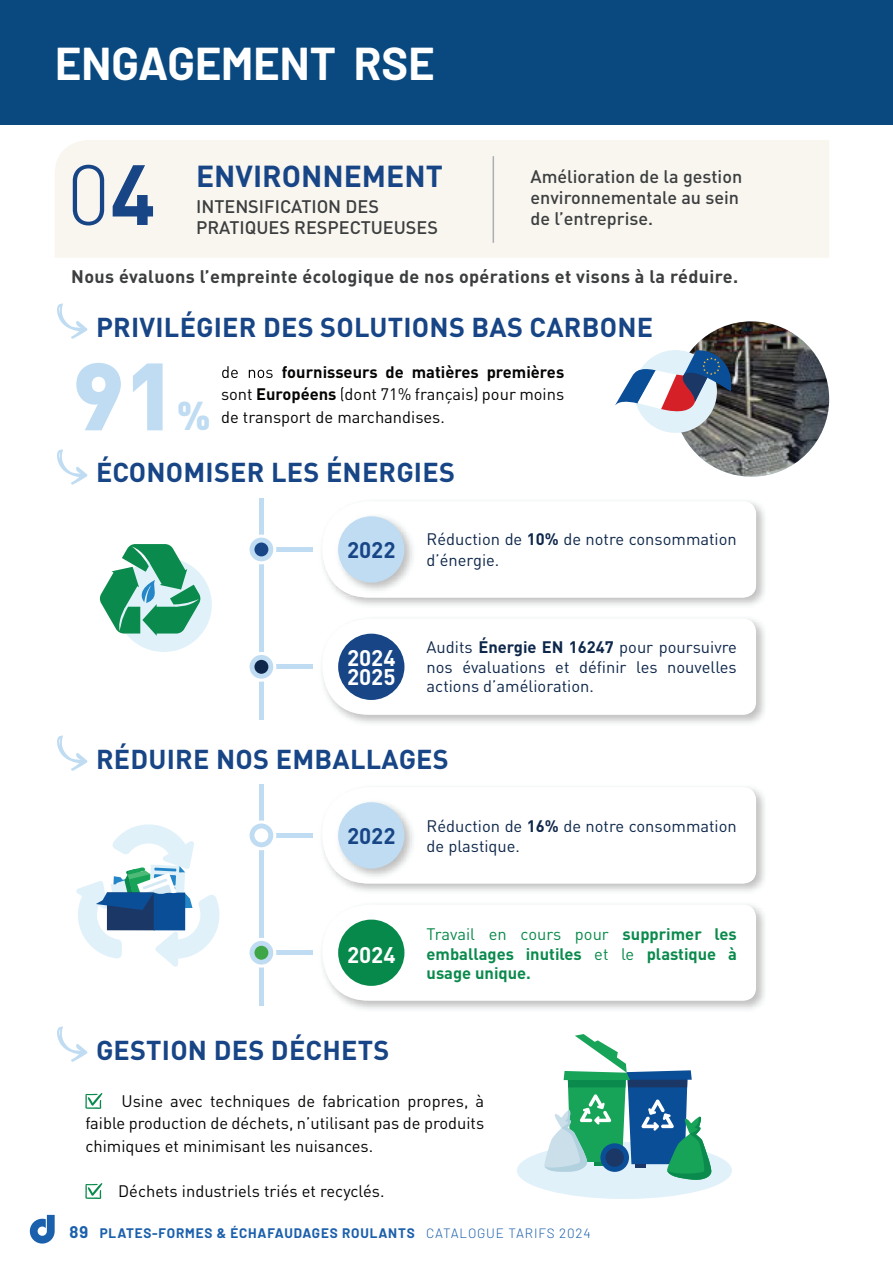
<style>
.page{position:relative;width:893px;height:1263px;background:#fff}
.page>*{position:absolute;margin:0;border:0;box-sizing:border-box;transform-origin:0 0}
.t1{font:900 93.9px "DIN Pro";color:#bfdcf2}
.t2{font:300 84px "DIN Pro";color:#174586}
.t3{font:700 45px "Barlow";color:#fff}
.t4{font:900 39.75px "DIN Pro";color:#bfdcf2}
.t5{font:700 30px "DIN Pro";color:#174586}
.t6{font:700 27px "DIN Pro";letter-spacing:.01em;color:#174586}
.t7{font:700 22.35px/19.5px "DIN Pro";color:#fff}
.t8{font:700 22.35px "DIN Pro";color:#174586}
.t9{font:500 18px/21px "DIN Pro";color:#3c3e3f}
.t10{font:700 18px "DIN Pro";letter-spacing:.02em;color:#3c3e3f}
.t11{font:16.5px/22.5px "DIN Pro";color:#040503;text-align:justify}
.t12{font:16.5px/19.5px "DIN Pro";color:#0e274a}
.t13{font:700 16.5px/19.5px "DIN Pro";color:#0a8a4c;text-align:justify}
.t14{font:700 13.5px "Barlow";letter-spacing:.06em;color:#1b60ac}
.s1{font-weight:700}
.s2{font-weight:400}
.s3{font-size:16.5px}
.s4{font-weight:300}
</style>
<div class="page">
<div style="left:0;top:0;width:893px;height:125px;background:#0a497f"></div>
<svg style="left:30px;top:1215px;width:25px;height:29px"></svg>
<div style="left:55px;top:140px;width:774px;height:118px;background:#f9f6f0"></div>
<img style="left:674px;top:321px;width:155px;height:156px;border-radius:50%">
<div style="left:259px;top:499px;width:5px;height:221px;background:#bfdcf2"></div>
<div style="left:259px;top:785px;width:5px;height:221px;background:#bfdcf2"></div>
<div style="left:261px;top:547px;width:52px;height:5px;background:#bfdcf2"></div>
<div style="left:261px;top:833px;width:52px;height:5px;background:#bfdcf2"></div>
<hr style="left:261px;top:665px;width:52px;height:4px;background:#bfdcf2">
<hr style="left:261px;top:951px;width:52px;height:4px;background:#bfdcf2">
<hr style="left:492px;top:156px;width:2px;height:87px;background:#acafb1">
<svg style="left:57px;top:303px;width:31px;height:36px"></svg>
<svg style="left:57px;top:1026px;width:31px;height:36px"></svg>
<svg style="left:57px;top:449px;width:31px;height:36px"></svg>
<svg style="left:57px;top:735px;width:31px;height:36px"></svg>
<svg style="left:222px;top:366px;width:51px;height:12px"></svg>
<div style="left:116px;top:557px;width:96px;height:95px;background:#e0f1fa;border-radius:50%"></div>
<svg style="left:99px;top:544px;width:102px;height:92px"></svg>
<div style="left:634px;top:350px;width:83px;height:83px;background:#e0f1fa;border-radius:50%"></div>
<svg style="left:615px;top:350px;width:116px;height:64px"></svg>
<svg style="left:248px;top:536px;width:27px;height:27px"></svg>
<div style="left:247px;top:535px;width:29px;height:29px;border:3px solid #fff;border-radius:50%"></div>
<div style="left:254px;top:543px;width:14px;height:13px;background:#174586;border-radius:50%"></div>
<svg style="left:248px;top:822px;width:27px;height:27px"></svg>
<div style="left:247px;top:821px;width:29px;height:29px;border:3px solid #fff;border-radius:50%"></div>
<div style="left:254px;top:828px;width:14px;height:14px;background:#fff;border-radius:50%"></div>
<svg style="left:248px;top:653px;width:27px;height:27px"></svg>
<div style="left:247px;top:652px;width:29px;height:30px;border:3px solid #fff;border-radius:50%"></div>
<div style="left:254px;top:660px;width:14px;height:14px;background:#0e274a;border-radius:50%"></div>
<svg style="left:248px;top:939px;width:27px;height:27px"></svg>
<div style="left:247px;top:938px;width:29px;height:30px;border:3px solid #fff;border-radius:50%"></div>
<div style="left:254px;top:946px;width:14px;height:14px;background:#3ea647;border-radius:50%"></div>
<img style="left:344px;top:504px;width:421px;height:102px">
<svg style="left:322px;top:501px;width:434px;height:96px"></svg>
<img style="left:344px;top:790px;width:421px;height:102px">
<svg style="left:322px;top:787px;width:434px;height:96px"></svg>
<img style="left:344px;top:622px;width:421px;height:102px">
<svg style="left:322px;top:619px;width:434px;height:96px"></svg>
<img style="left:344px;top:908px;width:421px;height:102px">
<svg style="left:322px;top:905px;width:434px;height:96px"></svg>
<img style="left:335px;top:513px;width:82px;height:82px">
<div style="left:338px;top:516px;width:66px;height:67px;background:#bfdcf2;border-radius:50%"></div>
<img style="left:335px;top:799px;width:82px;height:82px">
<div style="left:338px;top:802px;width:66px;height:67px;background:#bfdcf2;border-radius:50%"></div>
<div style="left:338px;top:634px;width:66px;height:66px;background:#174586;border-radius:50%"></div>
<div style="left:338px;top:920px;width:66px;height:66px;background:#08894c;border-radius:50%"></div>
<svg style="left:76px;top:824px;width:144px;height:143px"></svg>
<svg style="left:85px;top:1093px;width:18px;height:16px"></svg>
<svg style="left:85px;top:1183px;width:18px;height:16px"></svg>
<div style="left:517px;top:1142px;width:215px;height:57px;background:#e0f1fa;border-radius:50%"></div>
<svg style="left:544px;top:1034px;width:168px;height:146px"></svg>
<h3 class="t3" style="left:55px;top:35px;width:381px">ENGAGEMENT RSE</h3>
<h2 class="t2" style="left:67px;top:147px;width:90px">0<span class="s1">4</span></h2>
<h3 class="t5" style="left:196px;top:166px;width:248px">ENVIRONNEMENT</h3>
<p class="t9" style="left:196px;top:197px;width:243px">INTENSIFICATION DES<br>PRATIQUES RESPECTUEUSES</p>
<p class="t9" style="left:530px;top:168px;width:213px">Amélioration de la gestion environnementale au sein de l’entreprise.</p>
<p class="t10" style="left:71px;top:270px;width:668px">Nous évaluons l’empreinte écologique de nos opérations et visons à la réduire.</p>
<h3 class="t6" style="left:96px;top:317px;width:558px">PRIVILÉGIER DES SOLUTIONS BAS CARBONE</h3>
<h1 class="t1" style="left:72px;top:343px;width:106px">91</h1>
<h3 class="t4" style="left:177px;top:393px;width:36px">%</h3>
<p class="t11" style="left:221px;top:363px;width:345px;text-indent:61px"><span class="s1">fournisseurs de matières premières </span>sont <span class="s1">Européens</span> (dont 71% français) pour moins de transport de marchandises.</p>
<h3 class="t6" style="left:96px;top:463px;width:360px">ÉCONOMISER LES ÉNERGIES</h3>
<h3 class="t8" style="left:347px;top:542px;width:50px">2022</h3>
<h3 class="t7" style="left:347px;top:650px;width:50px">2024<br>2025</h3>
<p class="t12" style="left:426px;top:531px;width:312px;line-height:21px">Réduction de <span class="s1">10%</span> de notre consommation d’énergie.</p>
<p class="t12" style="left:426px;top:640px;width:312px;text-align:justify">Audits <span class="s1">Énergie EN 16247</span> pour poursuivre nos évaluations et définir les nouvelles actions d’amélioration.</p>
<h3 class="t6" style="left:96px;top:749px;width:354px">RÉDUIRE NOS EMBALLAGES</h3>
<h3 class="t8" style="left:347px;top:828px;width:50px">2022</h3>
<h3 class="t7" style="left:347px;top:947px;width:50px">2024</h3>
<h3 class="t6" style="left:96px;top:1040px;width:295px">GESTION DES DÉCHETS</h3>
<p class="t12" style="left:426px;top:819px;width:312px">Réduction de <span class="s1">16%</span> de notre consommation de plastique.</p>
<p class="t13" style="left:426px;top:926px;width:312px"><span class="s2">Travail en cours pour</span> supprimer les emballages inutiles <span class="s2">et le</span> plastique à usage unique.</p>
<p class="t11" style="left:85px;top:1091px;width:400px;text-indent:36px">Usine avec techniques de fabrication propres, à faible production de déchets, n’utilisant pas de produits chimiques et minimisant les nuisances.</p>
<p class="t11" style="left:118px;top:1181px;width:268px">Déchets industriels triés et recyclés.</p>
<p class="t14" style="left:70px;top:1225px;width:522px"><span class="s3">89</span> PLATES-FORMES &amp; ÉCHAFAUDAGES ROULANTS <span class="s4">CATALOGUE TARIFS 2024</span></p>
</div>
